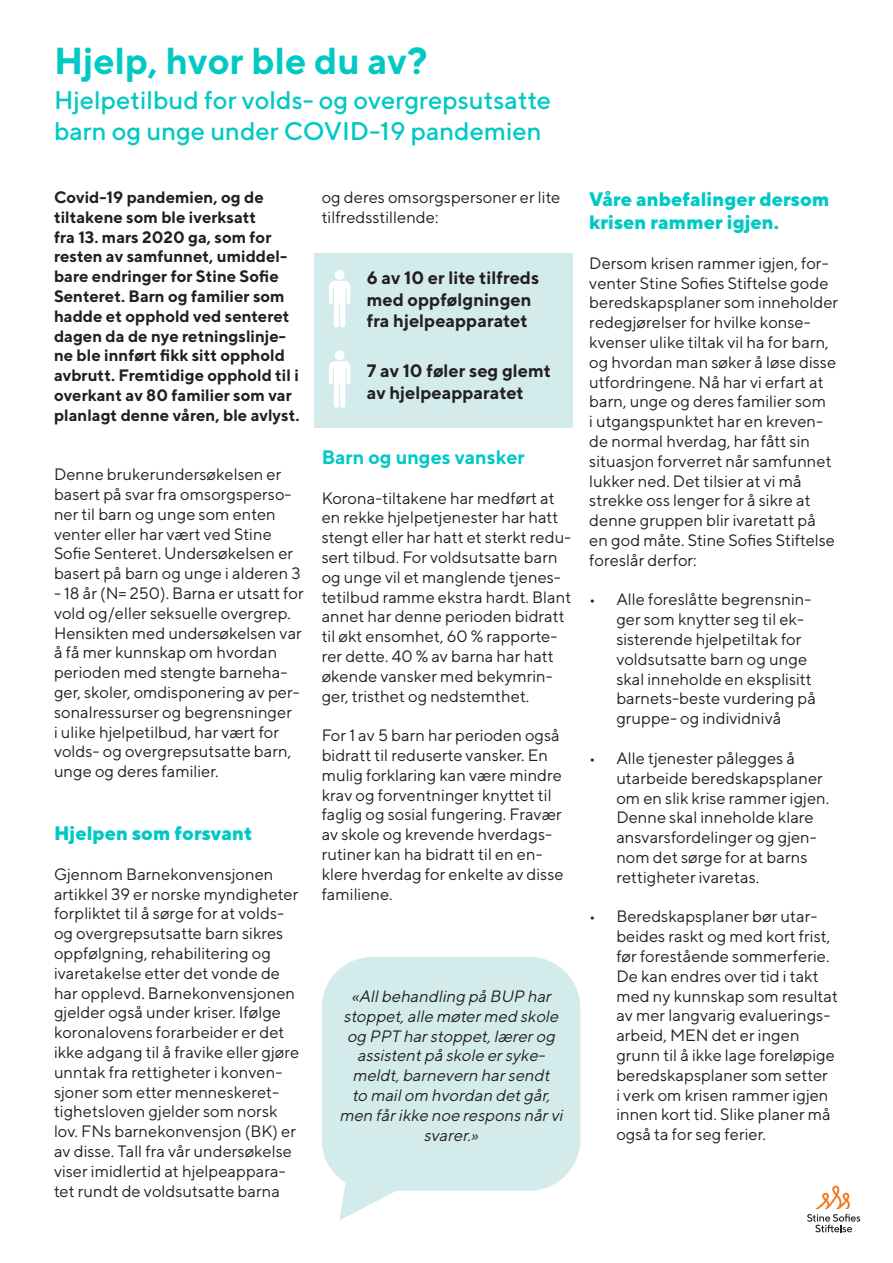
<style>
.page{position:relative;width:893px;height:1263px;background:#fff}
.page>*{position:absolute;margin:0;border:0;box-sizing:border-box;transform-origin:0 0}
.t1{font:700 37.5px "TT Norms";color:#00c9c4}
.t2{font:500 25.5px/30.6px "TT Norms";color:#00c9c4}
.t3{font:800 19.5px "TT Norms";color:#00c9c4}
.t4{font:700 19.5px "TT Norms";color:#00c9c4}
.t5{font:700 18px/21.6px "TT Norms";color:#231f20}
.t6{font:16.5px/19.8px "TT Norms";color:#231f20}
.t7{font:700 16.5px/19.8px "TT Norms";color:#231f20}
.t8{font:italic 16.5px/19.8px "TT Norms";color:#231f20;text-align:center}
</style>
<div class="page">
<div style="left:314px;top:253px;width:258px;height:174px;background:#d3eceb"></div>
<svg style="left:339px;top:1178px;width:57px;height:42px"></svg>
<div style="left:322px;top:957px;width:258px;height:234px;background:#d3eceb;border-radius:51px"></div>
<svg style="left:807px;top:1185px;width:53px;height:47px"></svg>
<svg style="left:329px;top:270px;width:21px;height:57px"></svg>
<svg style="left:329px;top:350px;width:21px;height:58px"></svg>
<p class="t1" style="left:54px;top:38px;width:375px">Hjelp, hvor ble du av?</p>
<p class="t2" style="left:54px;top:85px;width:499px">Hjelpetilbud for volds- og overgrepsutsatte barn og unge under COVID-19 pandemien</p>
<p class="t7" style="left:54px;top:187px;width:247px">Covid-19 pandemien, og de tiltakene som ble iverksatt<br>fra 13. mars 2020 ga, som for resten av samfunnet, umiddel&shy;bare endringer for Stine Sofie<br>Senteret. Barn og familier som hadde et opphold ved senteret dagen da de nye retningslinje&shy;ne ble innført fikk sitt opphold avbrutt. Fremtidige opphold til i overkant av 80 familier som var planlagt denne våren, ble avlyst.</p>
<p class="t6" style="left:54px;top:464px;width:248px">Denne brukerundersøkelsen er basert på svar fra omsorgsperso&shy;ner til barn og unge som enten venter eller har vært ved Stine<br>Sofie Senteret. Undersøkelsen er basert på barn og unge i alderen 3</p>
<p class="t6" style="left:54px;top:583px;width:251px">- 18 år (N= 250). Barna er utsatt for vold og/eller seksuelle overgrep.<br>Hensikten med undersøkelsen var å få mer kunnskap om hvordan perioden med stengte barneha&shy;ger, skoler, omdisponering av per&shy;sonalressurser og begrensninger<br>i ulike hjelpetilbud, har vært for volds- og overgrepsutsatte barn, unge og deres familier.</p>
<p class="t3" style="left:54px;top:821px;width:200px">Hjelpen som forsvant</p>
<p class="t6" style="left:54px;top:864px;width:247px">Gjennom Barnekonvensjonen artikkel 39 er norske myndigheter forpliktet til å sørge for at volds&shy;og overgrepsutsatte barn sikres oppfølgning, rehabilitering og ivaretakelse etter det vonde de har opplevd. Barnekonvensjonen gjelder også under kriser. Ifølge koronalovens forarbeider er det ikke adgang til å fravike eller gjøre unntak fra rettigheter i konven&shy;sjoner som etter menneskeret&shy;tighetsloven gjelder som norsk lov. FNs barnekonvensjon (BK) er av disse. Tall fra vår undersøkelse viser imidlertid at hjelpeappara&shy;tet rundt de voldsutsatte barna</p>
<p class="t6" style="left:322px;top:187px;width:240px">og deres omsorgspersoner er lite tilfredsstillende:</p>
<p class="t5" style="left:367px;top:266px;width:174px">6 av 10 er lite tilfreds med oppfølgningen fra hjelpeapparatet</p>
<p class="t5" style="left:367px;top:360px;width:186px">7 av 10 føler seg glemt av hjelpeapparatet</p>
<p class="t4" style="left:322px;top:445px;width:204px">Barn og unges vansker</p>
<p class="t6" style="left:322px;top:487px;width:251px">Korona-tiltakene har medført at en rekke hjelpetjenester har hatt stengt eller har hatt et sterkt redu&shy;sert tilbud. For voldsutsatte barn og unge vil et manglende tjenes&shy;tetilbud ramme ekstra hardt. Blant annet har denne perioden bidratt til økt ensomhet, 60 % rapporte&shy;rer dette. 40 % av barna har hatt økende vansker med bekymrin&shy;ger, tristhet og nedstemthet.</p>
<p class="t6" style="left:322px;top:725px;width:243px">For 1 av 5 barn har perioden også bidratt til reduserte vansker. En mulig forklaring kan være mindre krav og forventninger knyttet til faglig og sosial fungering. Fravær av skole og krevende hverdags&shy;rutiner kan ha bidratt til en en&shy;klere hverdag for enkelte av disse familiene.</p>
<p class="t8" style="left:339px;top:986px;width:229px">«Allbehandling på BUP har stoppet,alle møtermed skole og PPT harstoppet,lærerog assistentpå skole ersyke&shy;meldt,barnevern harsendt<br>to mailom hvordan detgår, men fårikke noe respons nårvi svarer.»</p>
<p class="t3" style="left:589px;top:186px;width:242px">Våre anbefalinger dersom</p>
<p class="t3" style="left:589px;top:210px;width:191px">krisen rammer igjen.</p>
<p class="t6" style="left:589px;top:253px;width:250px">Dersom krisen rammer igjen, for&shy;venter Stine Sofies Stiftelse gode beredskapsplaner som inneholder redegjørelser for hvilke konse&shy;kvenser ulike tiltak vil ha for barn, og hvordan man søker å løse disse utfordringene. Nå har vi erfart at barn, unge og deres familier som<br>i utgangspunktet har en kreven&shy;de normal hverdag, har fått sin situasjon forverret når samfunnet lukker ned. Det tilsier at vi må strekke oss lenger for å sikre at denne gruppen blir ivaretatt på en god måte. Stine Sofies Stiftelse foreslår derfor:</p>
<p class="t6" style="left:616px;top:589px;width:201px;text-indent:-27px">• Alle foreslåtte begrensnin&shy;ger som knytter seg til ek&shy;sisterende hjelpetiltak for voldsutsatte barn og unge skal inneholde en eksplisitt barnets-beste vurdering på gruppe- og individnivå</p>
<p class="t6" style="left:616px;top:748px;width:214px;text-indent:-27px">• Alle tjenester pålegges å utarbeide beredskapsplaner om en slik krise rammer igjen.<br>Denne skal inneholde klare ansvarsfordelinger og gjen&shy;nom det sørge for at barns rettigheter ivaretas.</p>
<p class="t6" style="left:616px;top:906px;width:223px;text-indent:-27px">• Beredskapsplaner bør utar&shy;beides raskt og med kort frist, før forestående sommerferie.<br>De kan endres over tid i takt med ny kunnskap som resultat av mer langvarig evaluerings&shy;arbeid, MEN det er ingen grunn til å ikke lage foreløpige beredskapsplaner som setter<br>i verk om krisen rammer igjen innen kort tid. Slike planer må også ta for seg ferier.</p>
</div>
